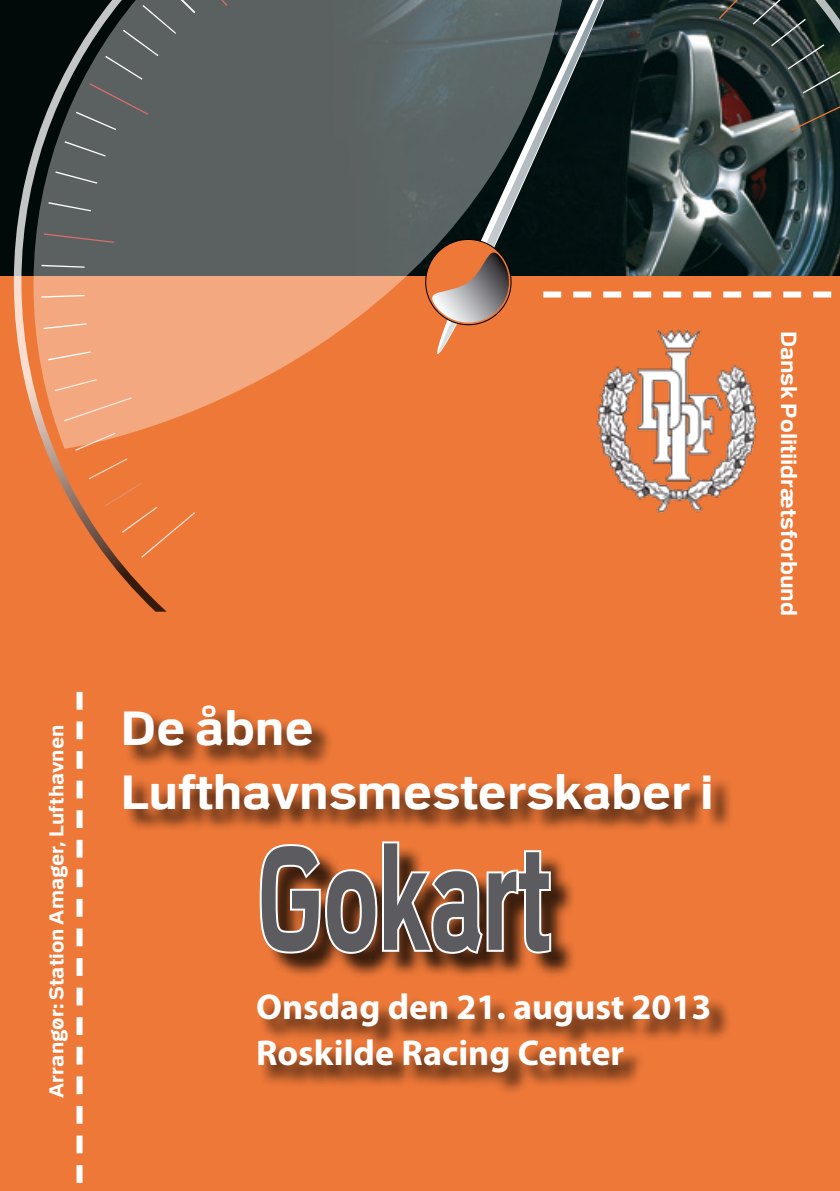
<style>
.page{position:relative;width:840px;height:1191px;background:#fff}
.page>*{position:absolute;margin:0;border:0;box-sizing:border-box;transform-origin:0 0}
.t1{font:700 146px "Politi";color:#5c5b60;scale:.6 1}
.t2{font:700 48px/64px "Politi";color:#fff}
.t3{font:700 36px/46px "Myriad Pro";color:#fff}
.t4{font:700 22px "Politi";color:#fff}
.t5{font:700 20px "Politi";letter-spacing:.005em;color:#fff}
</style>
<div class="page">
<img style="left:0;top:0;width:839px;height:276px">
<div style="left:0;top:276px;width:839px;height:915px;background:#ed7838"></div>
<svg style="left:14px;top:0;width:152px;height:611px"></svg>
<svg style="left:75px;top:449px;width:40px;height:2px"></svg>
<svg style="left:89px;top:458px;width:106px;height:100px"></svg>
<svg style="left:790px;top:99px;width:49px;height:32px;background:#39433e"></svg>
<svg style="left:33px;top:0;width:378px;height:449px;background:#8e6f5c"></svg>
<svg style="left:718px;top:0;width:121px;height:93px;background:#303d3a"></svg>
<svg style="left:411px;top:0;width:199px;height:298px;background:#4b5352"></svg>
<svg style="left:432px;top:0;width:171px;height:354px"></svg>
<svg style="left:418px;top:232px;width:98px;height:100px"></svg>
<img style="left:591px;top:326px;width:167px;height:187px">
<svg style="left:76px;top:692px;width:6px;height:491px"></svg>
<svg style="left:543px;top:291px;width:289px;height:6px"></svg>
<div style="left:124px;top:706px;width:608px;height:388px;background:#000;opacity:.75"></div>
<div style="left:263px;top:844px;width:312px;height:134px;background:#000;opacity:.75"></div>
<svg style="left:257px;top:839px;width:297px;height:117px"></svg>
<p class="t5" style="left:46px;top:1098px;width:375px;rotate:-90deg">Arrangør: Station Amager, Lufthavnen</p>
<h2 class="t2" style="left:121px;top:696px;width:594px">De åbne<br>Lufthavnsmesterskaber i</h2>
<h1 class="t1" style="left:257px;top:820px;width:488px">Gokart</h1>
<p class="t3" style="left:256px;top:984px;width:456px">Onsdag den 21. august 2013<br>Roskilde Racing Center</p>
<p class="t4" style="left:800px;top:330px;width:287px;rotate:90deg">Dansk Politiidrætsforbund</p>
</div>
